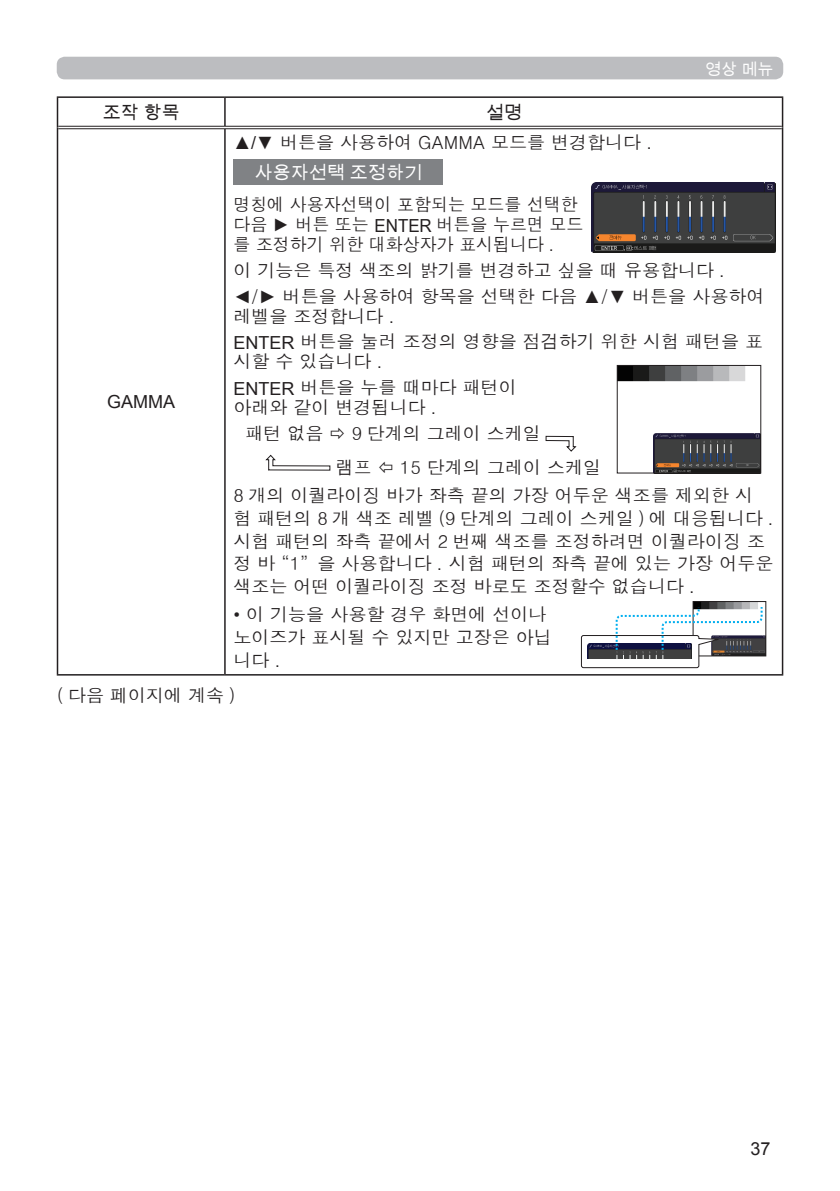
<style>
.page{position:relative;width:840px;height:1191px;background:#fff}
.page>*{position:absolute;margin:0;border:0;box-sizing:border-box;transform-origin:0 0}
.t1{font:18px/22.6px "Dotum";color:#231f20}
.t2{font:18px/20px "Dotum";color:#231f20;scale:.94 1}
.t3{font:18px "Arial Unicode MS";color:#231f20}
.t4{font:18px "Arial Unicode MS";color:#fff}
.t5{font:18px "Arial";color:#231f20}
.t6{font:16px "Arial Unicode MS";color:#fff}
.s1{font-family:"Arial"}
.s2{font-family:"Arial Unicode MS"}
</style>
<div class="page">
<div style="left:57px;top:57px;width:725px;height:22px;background:#bcbdc0;border-radius:8px"></div>
<svg style="left:57px;top:98px;width:1px;height:29px"></svg>
<hr style="left:57px;top:96px;width:168px;height:2px;background:#231f20">
<svg style="left:224px;top:98px;width:1px;height:28px"></svg>
<svg style="left:781px;top:98px;width:1px;height:29px"></svg>
<hr style="left:225px;top:96px;width:557px;height:2px;background:#231f20">
<hr style="left:57px;top:127px;width:1px;height:547px;background:#231f20">
<hr style="left:57px;top:674px;width:168px;height:1px;background:#231f20">
<hr style="left:224px;top:129px;width:1px;height:545px;background:#231f20">
<hr style="left:781px;top:127px;width:1px;height:547px;background:#231f20">
<hr style="left:225px;top:674px;width:557px;height:1px;background:#231f20">
<hr style="left:58px;top:126px;width:167px;height:1px;background:#231f20">
<hr style="left:58px;top:128px;width:167px;height:1px;background:#231f20">
<hr style="left:225px;top:126px;width:556px;height:1px;background:#231f20">
<hr style="left:225px;top:128px;width:556px;height:1px;background:#231f20">
<div style="left:233px;top:159px;width:210px;height:25px;background:#808285"></div>
<svg style="left:265px;top:454px;width:66px;height:17px"></svg>
<svg style="left:545px;top:435px;width:32px;height:17px"></svg>
<img style="left:694px;top:603px;width:64px;height:2px">
<div style="left:692px;top:601px;width:73px;height:55px;border:1px solid #231f20"></div>
<svg style="left:580px;top:605px;width:183px;height:63px"></svg>
<img style="left:591px;top:183px;width:184px;height:69px">
<img style="left:618px;top:367px;width:140px;height:104px">
<div style="left:616px;top:365px;width:144px;height:108px;border:1px solid #231f20"></div>
<p class="t3" style="left:103px;top:100px;width:79px">조작 항목</p>
<p class="t3" style="left:485px;top:100px;width:37px">설명</p>
<p class="t6" style="left:704px;top:58px;width:70px">영상 메뉴</p>
<p class="t3" style="left:107px;top:389px;width:70px">GAMMA</p>
<p class="t1" style="left:233px;top:131px;width:420px"><span class="s1">▲/▼</span> 버튼을 사용하여 GAMMA 모드를 변경합니다 .</p>
<p class="t4" style="left:255px;top:159px;width:169px">사용자선택 조정하기</p>
<p class="t2" style="left:233px;top:195px;width:373px">명칭에 사용자선택이 포함되는 모드를 선택한 다음 <span class="s1">►</span> 버튼 또는 <span class="s2">ENTER</span> 버튼을 누르면 모드 를 조정하기 위한 대화상자가 표시됩니다 .</p>
<p class="t1" style="left:233px;top:258px;width:532px;line-height:25.6px">이 기능은 특정 색조의 밝기를 변경하고 싶을 때 유용합니다 . <span class="s1">◄</span>/<span class="s1">►</span> 버튼을 사용하여 항목을 선택한 다음 <span class="s1">▲</span>/<span class="s1">▼</span> 버튼을 사용하여</p>
<p class="t1" style="left:233px;top:303px;width:531px;line-height:25.6px">레벨을 조정합니다 .<br><span class="s2">ENTER</span> 버튼을 눌러 조정의 영향을 점검하기 위한 시험 패턴을 표</p>
<p class="t1" style="left:233px;top:349px;width:285px;line-height:25.6px">시할 수 있습니다 .<br><span class="s2">ENTER</span> 버튼을 누를 때마다 패턴이</p>
<p class="t1" style="left:245px;top:395px;width:193px;line-height:25.6px;text-indent:-12px">아래와 같이 변경됩니다 . 패턴 없음</p>
<p class="t1" style="left:335px;top:416px;width:206px;line-height:34px;text-indent:16px">9 단계의 그레이 스케일 램프</p>
<p class="t1" style="left:233px;top:453px;width:521px;line-height:28.4px;text-indent:166px">15 단계의 그레이 스케일<br>8 개의 이퀄라이징 바가 좌측 끝의 가장 어두운 색조를 제외한 시</p>
<p class="t1" style="left:233px;top:507px;width:541px">험 패턴의 8 개 색조 레벨 (9 단계의 그레이 스케일 ) 에 대응됩니다 . 시험 패턴의 좌측 끝에서 2 번째 색조를 조정하려면 이퀄라이징 조 정 바 “1” 을 사용합니다 . 시험 패턴의 좌측 끝에 있는 가장 어두운 색조는 어떤 이퀄라이징 조정 바로도 조정할수 없습니다 .</p>
<p class="t1" style="left:233px;top:603px;width:320px">• 이 기능을 사용할 경우 화면에 선이나 노이즈가 표시될 수 있지만 고장은 아닙 니다 .</p>
<p class="t1" style="left:57px;top:684px;width:180px">( 다음 페이지에 계속 )</p>
<p class="t5" style="left:750px;top:1137px;width:22px">37</p>
</div>
